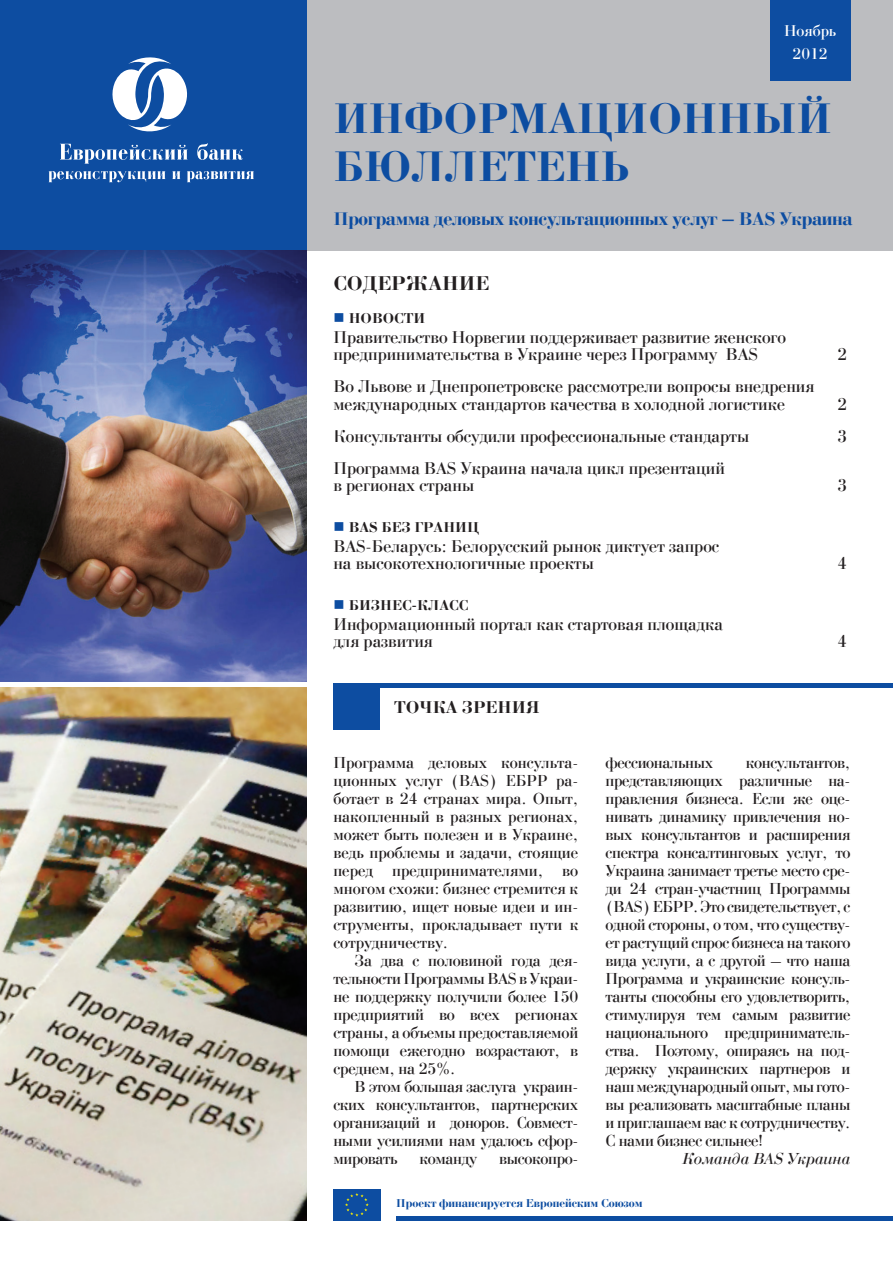
<style>
.page{position:relative;width:893px;height:1263px;background:#fff}
.page>*{position:absolute;margin:0;border:0;box-sizing:border-box;transform-origin:0 0}
.t1{font:700 45px/48px "Bodoni C";letter-spacing:-.01em;color:#0d4da1}
.t2{font:700 21px "Bodoni C";color:#231f20}
.t3{font:700 19.2px "Bodoni C";letter-spacing:-.015em;color:#0d4da1}
.t4{font:18px/17.4px "Bodoni C";color:#231f20}
.t5{font:700 18px "Bodoni C";color:#231f20}
.t6{font:16.8px/18px "Bodoni C";letter-spacing:-.01em;color:#231f20;text-align:justify}
.t7{font:italic 16.8px "Bodoni C";color:#231f20}
.t8{font:16.5px/22.5px "Bodoni C";color:#fff;text-align:center}
.t9{font:700 15px "Bodoni C";color:#231f20}
.t10{font:700 12px "Bodoni C";color:#0d4da1}
.s1{color:#0d4da1}
</style>
<div class="page">
<div style="left:296px;top:0;width:597px;height:251px;background:#bcbdc0"></div>
<div style="left:0;top:0;width:306px;height:251px;background:#0d4da1"></div>
<img style="left:0;top:251px;width:306px;height:431px">
<img style="left:0;top:687px;width:306px;height:533px">
<div style="left:333px;top:684px;width:47px;height:46px;background:#0d4da1"></div>
<hr style="left:333px;top:684px;width:560px;height:4px;background:#0d4da1">
<div style="left:333px;top:1189px;width:47px;height:31px;background:#0d4da1"></div>
<svg style="left:345px;top:1193px;width:24px;height:23px"></svg>
<hr style="left:396px;top:1216px;width:497px;height:4px;background:#0d4da1">
<div style="left:770px;top:0;width:80px;height:80px;background:#0d4da1"></div>
<svg style="left:112px;top:57px;width:75px;height:75px"></svg>
<svg style="left:49px;top:171px;width:116px;height:11px"></svg>
<svg style="left:172px;top:171px;width:8px;height:8px"></svg>
<svg style="left:187px;top:171px;width:67px;height:11px"></svg>
<svg style="left:60px;top:144px;width:128px;height:20px"></svg>
<svg style="left:197px;top:143px;width:46px;height:17px"></svg>
<p class="t8" style="left:784px;top:20px;width:54px">Ноябрь<br>2012</p>
<h1 class="t1" style="left:333px;top:95px;width:500px">ИНФОРМАЦИОННЫЙ<br>БЮЛЛЕТЕНЬ</h1>
<p class="t3" style="left:333px;top:209px;width:521px">Программа деловых консультационных услуг – BAS Украина</p>
<p class="t2" style="left:333px;top:272px;width:157px">СОДЕРЖАНИЕ</p>
<p class="t9" style="left:333px;top:310px;width:94px"><span class="s1">■</span> НОВОСТИ</p>
<p class="t4" style="left:333px;top:329px;width:454px">Правительство Норвегии поддерживает развитие женского предпринимательства в Украине через Программу BAS</p>
<p class="t4" style="left:333px;top:378px;width:483px">Во Львове и Днепропетровске рассмотрели вопросы внедрения международных стандартов качества в холодной логистике</p>
<p class="t4" style="left:837px;top:346px;width:11px">2</p>
<p class="t4" style="left:837px;top:395px;width:11px">2</p>
<p class="t4" style="left:333px;top:427px;width:417px">Консультанты обсудили профессиональные стандарты</p>
<p class="t4" style="left:837px;top:427px;width:11px">3</p>
<p class="t4" style="left:333px;top:459px;width:393px">Программа BAS Украина начала цикл презентаций в регионах страны</p>
<p class="t4" style="left:837px;top:477px;width:11px">3</p>
<p class="t9" style="left:333px;top:519px;width:147px"><span class="s1">■</span> BAS БЕЗ ГРАНИЦ</p>
<p class="t4" style="left:333px;top:537px;width:387px">BAS-Беларусь: Белoрусский рынок диктует запрос на высокотехнологичные проекты</p>
<p class="t9" style="left:333px;top:597px;width:136px"><span class="s1">■</span> БИЗНЕС-КЛАСС</p>
<p class="t4" style="left:333px;top:616px;width:391px">Информационный портал как стартовая площадка для развития</p>
<p class="t5" style="left:394px;top:698px;width:147px">ТОЧКА ЗРЕНИЯ</p>
<p class="t4" style="left:837px;top:555px;width:11px">4</p>
<p class="t4" style="left:837px;top:633px;width:11px">4</p>
<p class="t6" style="left:333px;top:753px;width:246px">Программа деловых консульта&shy;ционных услуг (BAS) ЕБРР ра&shy;ботает в 24 странах мира. Опыт, накопленный в разных регионах, может быть полезен и в Украине, ведь проблемы и задачи, стоящие перед предпринимателями, во многом схожи: бизнес стремится к развитию, ищет новые идеи и ин&shy;струменты, прокладывает пути к сотрудничеству.</p>
<p class="t6" style="left:333px;top:951px;width:246px;text-align:left;text-indent:21px">За два с половиной года дея&shy;тельности Программы BAS в Украи-- не поддержку получили более 150 предприятий во всех регионах страны, а объемы предоставляемой помощи ежегодно возрастают, в среднем, на 25%.</p>
<p class="t6" style="left:333px;top:1077px;width:246px;text-indent:21px">В этом большая заслуга украин&shy;ских консультантов, партнерских организаций и доноров. Совмест&shy;ными усилиями нам удалось сфор&shy;мировать</p>
<p class="t6" style="left:419px;top:1149px;width:59px">команду</p>
<p class="t6" style="left:499px;top:1149px;width:81px">высокопро-</p>
<p class="t6" style="left:605px;top:753px;width:109px">фессиональных</p>
<p class="t6" style="left:605px;top:753px;width:246px;text-indent:140px">консультантов, представляющих различные на&shy;правления бизнеса. Если же оце&shy;нивать динамику привлечения но&shy;вых консультантов и расширения спектра консалтинговых услуг, то Украина занимает третье место сре&shy;ди 24 стран-участниц Программы (BAS) ЕБРР. Это свидетельствует, с одной стороны, о том, что существу&shy;ет растущий спрос бизнеса на такого вида услуги, а с другой – что наша Программа и украинские консуль&shy;танты способны его удовлетворить, стимулируя тем самым развитие национального предприниматель&shy;ства. Поэтому, опираясь на под&shy;держку украинских партнеров и наш международный опыт, мы гото&shy;вы реализовать масштабные планы и приглашаем вас к сотрудничеству.<br>С нами бизнес сильнее!</p>
<p class="t7" style="left:682px;top:1149px;width:170px">Команда BAS Украина</p>
<p class="t10" style="left:396px;top:1197px;width:248px">Проект финансируется Европейским Союзом</p>
</div>
